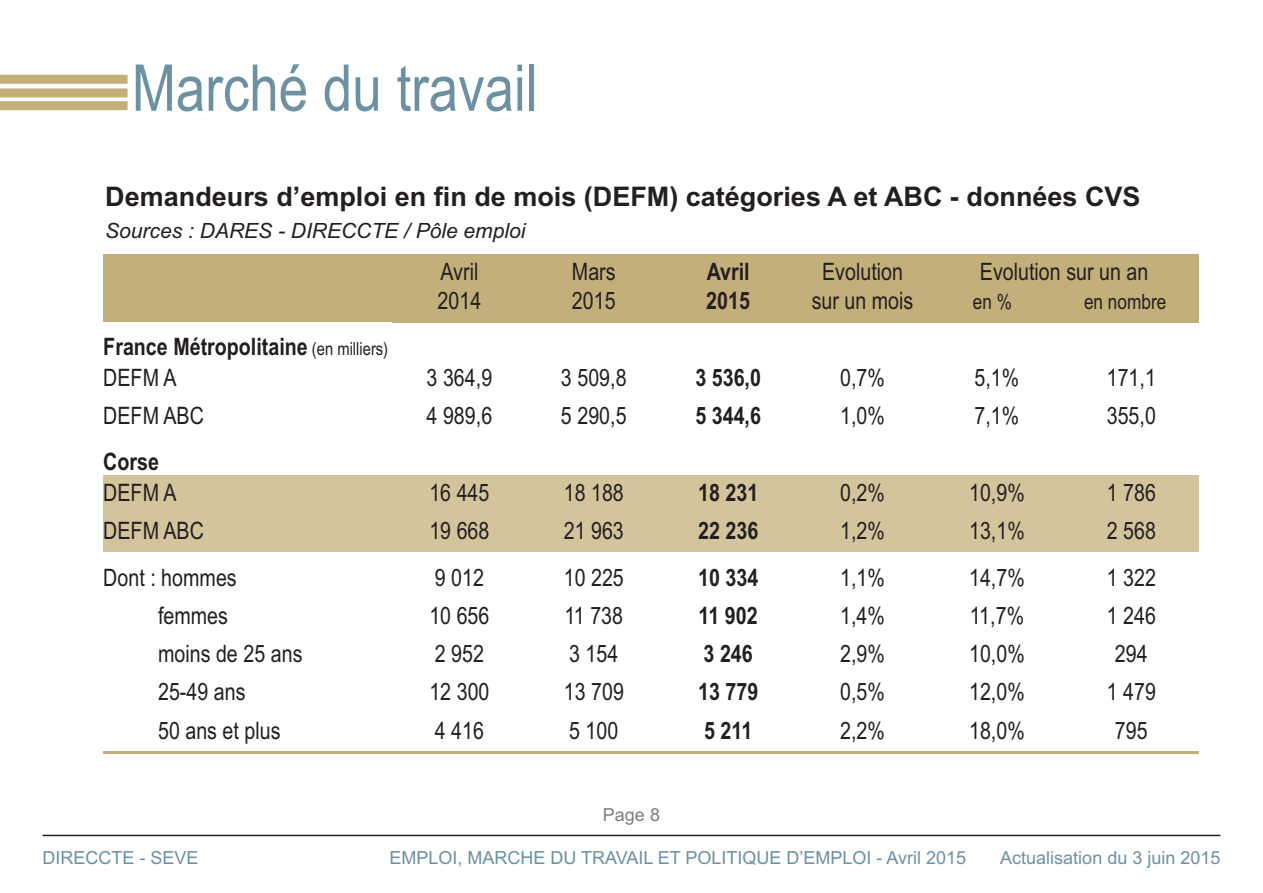
<style>
.page{position:relative;width:1263px;height:893px;background:#fff}
.page>*{position:absolute;margin:0;border:0;box-sizing:border-box;transform-origin:0 0}
.t1{font:64.5px "Arial Narrow";color:#6c91a2}
.t2{font:700 27px "Arial";color:#231f20}
.t3{font:24px/28.8px "Arial Narrow";color:#231f20}
.t4{font:700 24px/28.8px "Arial Narrow";color:#231f20}
.t5{font:italic 21px "Arial";color:#231f20}
.t6{font:21px "Arial Narrow";color:#231f20}
.t7{font:18px "Arial";color:#6c91a2}
.t8{font:18px "Arial";color:#7f7e7c}
.s1{font-weight:400;font-size:18px}
.s2{font-weight:400}
</style>
<div class="page">
<div style="left:0;top:75px;width:128px;height:9px;background:#c3af79"></div>
<div style="left:0;top:101px;width:128px;height:9px;background:#c3af79"></div>
<div style="left:0;top:88px;width:128px;height:9px;background:#c3af79"></div>
<div style="left:103px;top:254px;width:289px;height:68px;background:#c3af79"></div>
<div style="left:392px;top:254px;width:135px;height:68px;background:#c3af79"></div>
<div style="left:527px;top:254px;width:134px;height:68px;background:#c3af79"></div>
<div style="left:661px;top:254px;width:134px;height:68px;background:#c3af79"></div>
<div style="left:795px;top:254px;width:135px;height:68px;background:#c3af79"></div>
<div style="left:930px;top:254px;width:268px;height:68px;background:#c3af79"></div>
<div style="left:103px;top:475px;width:289px;height:38px;background:#d4c49c"></div>
<div style="left:392px;top:475px;width:135px;height:38px;background:#d4c49c"></div>
<div style="left:527px;top:475px;width:134px;height:38px;background:#d4c49c"></div>
<div style="left:661px;top:475px;width:134px;height:38px;background:#d4c49c"></div>
<div style="left:795px;top:475px;width:135px;height:38px;background:#d4c49c"></div>
<div style="left:930px;top:475px;width:134px;height:38px;background:#d4c49c"></div>
<div style="left:1064px;top:475px;width:134px;height:38px;background:#d4c49c"></div>
<div style="left:103px;top:513px;width:289px;height:39px;background:#d4c49c"></div>
<div style="left:392px;top:513px;width:135px;height:39px;background:#d4c49c"></div>
<div style="left:527px;top:513px;width:134px;height:39px;background:#d4c49c"></div>
<div style="left:661px;top:513px;width:134px;height:39px;background:#d4c49c"></div>
<div style="left:795px;top:513px;width:135px;height:39px;background:#d4c49c"></div>
<div style="left:930px;top:513px;width:134px;height:39px;background:#d4c49c"></div>
<div style="left:1064px;top:513px;width:134px;height:39px;background:#d4c49c"></div>
<hr style="left:103px;top:752px;width:289px;height:2px;background:#c3af79">
<hr style="left:392px;top:752px;width:135px;height:2px;background:#c3af79">
<hr style="left:527px;top:752px;width:134px;height:2px;background:#c3af79">
<hr style="left:661px;top:752px;width:134px;height:2px;background:#c3af79">
<hr style="left:795px;top:752px;width:135px;height:2px;background:#c3af79">
<hr style="left:930px;top:752px;width:134px;height:2px;background:#c3af79">
<hr style="left:1064px;top:752px;width:134px;height:2px;background:#c3af79">
<hr style="left:43px;top:835px;width:1177px;height:1px;background:#231f20">
<h1 class="t1" style="left:132px;top:51px;width:407px">Marché du travail</h1>
<p class="t2" style="left:105px;top:181px;width:1037px">Demandeurs d’emploi en fin de mois (DEFM) catégories A et ABC - données CVS</p>
<p class="t5" style="left:105px;top:219px;width:422px">Sources : DARES - DIRECCTE / Pôle emploi</p>
<p class="t4" style="left:103px;top:332px;width:286px;line-height:30.5px">France Métropolitaine <span class="s1">(en milliers)<br></span><span class="s2">DEFM A</span></p>
<p class="t3" style="left:438px;top:257px;width:45px">Avril<br>2014</p>
<p class="t3" style="left:572px;top:257px;width:45px">Mars<br>2015</p>
<p class="t4" style="left:706px;top:257px;width:45px">Avril<br>2015</p>
<p class="t3" style="left:812px;top:257px;width:103px;text-align:center">Evolution sur un mois</p>
<p class="t3" style="left:980px;top:257px;width:170px">Evolution sur un an</p>
<p class="t6" style="left:973px;top:289px;width:41px">en %</p>
<p class="t6" style="left:1084px;top:289px;width:84px">en nombre</p>
<p class="t3" style="left:427px;top:363px;width:67px">3 364,9</p>
<p class="t3" style="left:561px;top:363px;width:67px">3 509,8</p>
<p class="t4" style="left:695px;top:363px;width:67px">3 536,0</p>
<p class="t3" style="left:840px;top:363px;width:46px">0,7%</p>
<p class="t3" style="left:974px;top:363px;width:46px">5,1%</p>
<p class="t3" style="left:1107px;top:363px;width:51px">171,1</p>
<p class="t3" style="left:103px;top:401px;width:102px">DEFM ABC</p>
<p class="t3" style="left:427px;top:401px;width:67px">4 989,6</p>
<p class="t3" style="left:561px;top:401px;width:67px">5 290,5</p>
<p class="t4" style="left:695px;top:401px;width:67px">5 344,6</p>
<p class="t3" style="left:840px;top:401px;width:46px">1,0%</p>
<p class="t3" style="left:974px;top:401px;width:46px">7,1%</p>
<p class="t3" style="left:1107px;top:401px;width:51px">355,0</p>
<p class="t4" style="left:103px;top:447px;width:57px">Corse</p>
<p class="t3" style="left:103px;top:478px;width:75px">DEFM A</p>
<p class="t3" style="left:429px;top:478px;width:62px">16 445</p>
<p class="t3" style="left:564px;top:478px;width:62px">18 188</p>
<p class="t4" style="left:698px;top:478px;width:62px">18 231</p>
<p class="t3" style="left:840px;top:478px;width:46px">0,2%</p>
<p class="t3" style="left:969px;top:478px;width:57px">10,9%</p>
<p class="t3" style="left:1107px;top:478px;width:51px">1 786</p>
<p class="t3" style="left:103px;top:516px;width:102px">DEFM ABC</p>
<p class="t3" style="left:429px;top:516px;width:62px">19 668</p>
<p class="t3" style="left:564px;top:516px;width:62px">21 963</p>
<p class="t4" style="left:698px;top:516px;width:62px">22 236</p>
<p class="t3" style="left:840px;top:516px;width:46px">1,2%</p>
<p class="t3" style="left:969px;top:516px;width:57px">13,1%</p>
<p class="t3" style="left:1107px;top:516px;width:51px">2 568</p>
<p class="t3" style="left:103px;top:563px;width:135px">Dont : hommes</p>
<p class="t3" style="left:435px;top:563px;width:51px">9 012</p>
<p class="t3" style="left:564px;top:563px;width:62px">10 225</p>
<p class="t4" style="left:698px;top:563px;width:62px">10 334</p>
<p class="t3" style="left:840px;top:563px;width:46px">1,1%</p>
<p class="t3" style="left:969px;top:563px;width:57px">14,7%</p>
<p class="t3" style="left:1107px;top:563px;width:51px">1 322</p>
<p class="t3" style="left:158px;top:601px;width:71px">femmes</p>
<p class="t3" style="left:429px;top:601px;width:62px">10 656</p>
<p class="t3" style="left:564px;top:601px;width:60px">11 738</p>
<p class="t4" style="left:699px;top:601px;width:61px">11 902</p>
<p class="t3" style="left:840px;top:601px;width:46px">1,4%</p>
<p class="t3" style="left:970px;top:601px;width:56px">11,7%</p>
<p class="t3" style="left:1107px;top:601px;width:51px">1 246</p>
<p class="t3" style="left:158px;top:639px;width:146px">moins de 25 ans</p>
<p class="t3" style="left:435px;top:639px;width:51px">2 952</p>
<p class="t3" style="left:569px;top:639px;width:51px">3 154</p>
<p class="t4" style="left:704px;top:639px;width:51px">3 246</p>
<p class="t3" style="left:840px;top:639px;width:46px">2,9%</p>
<p class="t3" style="left:969px;top:639px;width:57px">10,0%</p>
<p class="t3" style="left:1115px;top:639px;width:34px">294</p>
<p class="t3" style="left:158px;top:678px;width:89px">25-49 ans</p>
<p class="t3" style="left:429px;top:678px;width:62px">12 300</p>
<p class="t3" style="left:564px;top:678px;width:62px">13 709</p>
<p class="t4" style="left:698px;top:678px;width:62px">13 779</p>
<p class="t3" style="left:840px;top:678px;width:46px">0,5%</p>
<p class="t3" style="left:969px;top:678px;width:57px">12,0%</p>
<p class="t3" style="left:1107px;top:678px;width:51px">1 479</p>
<p class="t3" style="left:158px;top:716px;width:124px">50 ans et plus</p>
<p class="t3" style="left:435px;top:716px;width:51px">4 416</p>
<p class="t3" style="left:569px;top:716px;width:51px">5 100</p>
<p class="t4" style="left:704px;top:716px;width:50px">5 211</p>
<p class="t3" style="left:840px;top:716px;width:46px">2,2%</p>
<p class="t3" style="left:969px;top:716px;width:57px">18,0%</p>
<p class="t3" style="left:1115px;top:716px;width:34px">795</p>
<p class="t8" style="left:603px;top:804px;width:59px">Page 8</p>
<p class="t7" style="left:43px;top:847px;width:158px">DIRECCTE - SEVE</p>
<p class="t7" style="left:389px;top:847px;width:578px">EMPLOI, MARCHE DU TRAVAIL ET POLITIQUE D’EMPLOI - Avril 2015</p>
<p class="t7" style="left:1000px;top:847px;width:222px">Actualisation du 3 juin 2015</p>
</div>
